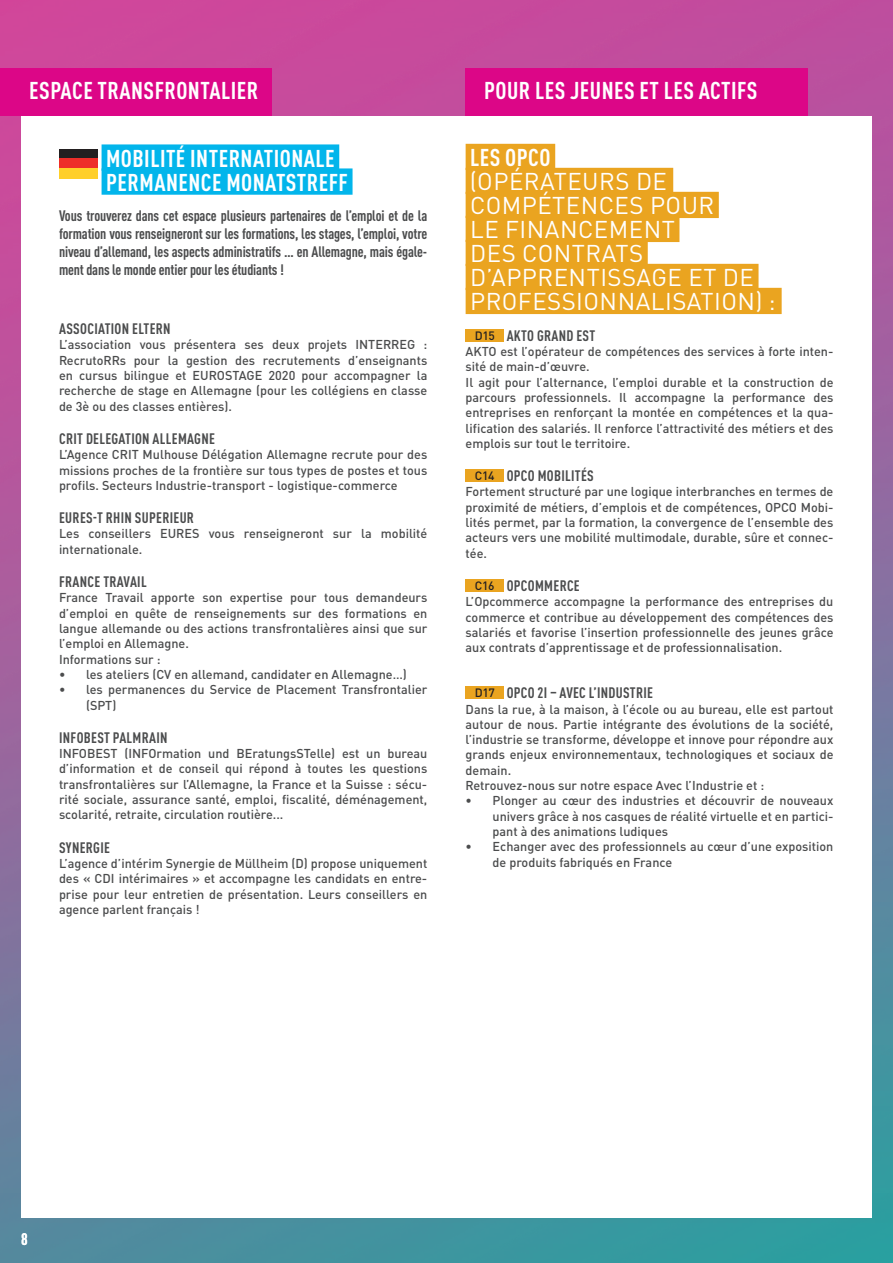
<style>
.page{position:relative;width:893px;height:1263px;background:#fff}
.page>*{position:absolute;margin:0;border:0;box-sizing:border-box;transform-origin:0 0}
.INTER_BLEU{font:24px/24px "DIN Pro";letter-spacing:.02em;color:#fff}
.INTER_BLEU-2{font:700 condensed 24px/24px "DIN Pro";letter-spacing:.02em;color:#fff}
.t1{font:700 condensed 16.5px "DIN Pro";color:#fff}
.Chapo{font:700 condensed 15px/18px "DIN Pro";letter-spacing:-.01em;color:#4b4c4d;text-align:justify}
.INTER_2_DIN_BOLD{font:700 condensed 15px "DIN Pro";letter-spacing:.02em;color:#4b4c4d}
.INTER_2_DIN_BOLD-2{font:500 12.75px/15.3px "DIN Pro";color:#4b4c4d;text-align:justify}
.NUM_STAND{font:500 12px "DIN Pro";letter-spacing:-.03em;color:#231f20}
.s1{font-weight:700;font-stretch:condensed}
</style>
<div class="page">
<img style="left:0;top:0;width:893px;height:1263px">
<div style="left:21px;top:116px;width:851px;height:1101px;background:#fff"></div>
<div style="left:0;top:68px;width:271px;height:47px;background:#dc0687"></div>
<div style="left:466px;top:68px;width:342px;height:47px;background:#dc0687"></div>
<div style="left:102px;top:144px;width:237px;height:27px;background:#02b5eb"></div>
<div style="left:102px;top:168px;width:251px;height:27px;background:#02b5eb"></div>
<div style="left:59px;top:149px;width:38px;height:10px;background:#231f20"></div>
<div style="left:59px;top:159px;width:38px;height:9px;background:#ee2d29"></div>
<div style="left:59px;top:168px;width:38px;height:11px;background:#ffcf29"></div>
<div style="left:466px;top:144px;width:89px;height:26px;background:#eaa420"></div>
<div style="left:466px;top:168px;width:207px;height:26px;background:#eaa420"></div>
<div style="left:466px;top:192px;width:253px;height:26px;background:#eaa420"></div>
<div style="left:466px;top:216px;width:213px;height:26px;background:#eaa420"></div>
<div style="left:466px;top:240px;width:182px;height:26px;background:#eaa420"></div>
<div style="left:466px;top:264px;width:292px;height:26px;background:#eaa420"></div>
<div style="left:466px;top:288px;width:316px;height:26px;background:#eaa420"></div>
<div style="left:466px;top:329px;width:38px;height:13px;background:#eaa420"></div>
<div style="left:466px;top:469px;width:38px;height:13px;background:#eaa420"></div>
<div style="left:466px;top:579px;width:38px;height:13px;background:#eaa420"></div>
<div style="left:466px;top:686px;width:38px;height:13px;background:#eaa420"></div>
<p class="INTER_BLEU-2" style="left:29px;top:76px;width:230px">ESPACE TRANSFRONTALIER</p>
<p class="INTER_BLEU-2" style="left:484px;top:76px;width:275px">POUR LES JEUNES ET LES ACTIFS</p>
<p class="INTER_BLEU-2" style="left:106px;top:144px;width:243px">MOBILITÉ INTERNATIONALE<br>PERMANENCE MONATSTREFF</p>
<p class="Chapo" style="left:59px;top:206px;width:370px">Vous trouverez dans cet espace plusieurs partenaires de l’emploi et de la formation vous renseigneront sur les formations, les stages, l’emploi, votre niveau d’allemand, les aspects administratifs … en Allemagne, mais égale&shy;ment dans le monde entier pour les étudiants !</p>
<p class="INTER_2_DIN_BOLD" style="left:59px;top:317px;width:113px">ASSOCIATION ELTERN</p>
<p class="INTER_2_DIN_BOLD-2" style="left:59px;top:336px;width:370px">L’association vous présentera ses deux projets INTERREG :<br>RecrutoRRs pour la gestion des recrutements d’enseignants en cursus bilingue et EUROSTAGE 2020 pour accompagner la recherche de stage en Allemagne (pour les collégiens en classe de 3è ou des classes entières).</p>
<p class="INTER_2_DIN_BOLD" style="left:59px;top:427px;width:157px">CRIT DELEGATION ALLEMAGNE</p>
<p class="INTER_2_DIN_BOLD-2" style="left:59px;top:446px;width:370px">L’Agence CRIT Mulhouse Délégation Allemagne recrute pour des missions proches de la frontière sur tous types de postes et tous profils. Secteurs Industrie-transport - logistique-commerce</p>
<p class="INTER_2_DIN_BOLD" style="left:59px;top:506px;width:136px">EURES-T RHIN SUPERIEUR</p>
<p class="INTER_2_DIN_BOLD-2" style="left:59px;top:525px;width:370px">Les conseillers EURES vous renseigneront sur la mobilité internationale.</p>
<p class="INTER_2_DIN_BOLD" style="left:59px;top:570px;width:89px">FRANCE TRAVAIL</p>
<p class="INTER_2_DIN_BOLD-2" style="left:59px;top:589px;width:370px">France Travail apporte son expertise pour tous demandeurs d’emploi en quête de renseignements sur des formations en langue allemande ou des actions transfrontalières ainsi que sur l’emploi en Allemagne.</p>
<p class="INTER_2_DIN_BOLD-2" style="left:59px;top:650px;width:103px">Informations sur :</p>
<p class="INTER_2_DIN_BOLD-2" style="left:59px;top:665px;width:349px">• les ateliers (CV en allemand, candidater en Allemagne…)</p>
<p class="INTER_2_DIN_BOLD-2" style="left:86px;top:680px;width:343px;text-indent:-27px">• les permanences du Service de Placement Transfrontalier (SPT)</p>
<p class="INTER_2_DIN_BOLD" style="left:59px;top:726px;width:110px">INFOBEST PALMRAIN</p>
<p class="INTER_2_DIN_BOLD-2" style="left:59px;top:744px;width:370px">INFOBEST (INFOrmation und BEratungsSTelle) est un bureau d’information et de conseil qui répond à toutes les questions transfrontalières sur l’Allemagne, la France et la Suisse : sécu&shy;rité sociale, assurance santé, emploi, fiscalité, déménagement, scolarité, retraite, circulation routière...</p>
<p class="INTER_2_DIN_BOLD" style="left:59px;top:836px;width:52px">SYNERGIE</p>
<p class="INTER_2_DIN_BOLD-2" style="left:59px;top:854px;width:370px">L’agence d’intérim Synergie de Müllheim (D) propose uniquement des « CDI intérimaires » et accompagne les candidats en entre&shy;prise pour leur entretien de présentation. Leurs conseillers en agence parlent français !</p>
<p class="INTER_BLEU" style="left:470px;top:143px;width:307px"><span class="s1">LES OPCO<br></span>(OPÉRATEURS DE<br>COMPÉTENCES POUR<br>LE FINANCEMENT<br>DES CONTRATS<br>D’APPRENTISSAGE ET DE<br>PROFESSIONNALISATION) :</p>
<p class="NUM_STAND" style="left:475px;top:326px;width:22px">D15</p>
<p class="INTER_2_DIN_BOLD" style="left:507px;top:324px;width:90px">AKTO GRAND EST</p>
<p class="INTER_2_DIN_BOLD-2" style="left:466px;top:342px;width:369px">AKTO est l’opérateur de compétences des services à forte inten&shy;sité de main-d’œuvre.</p>
<p class="INTER_2_DIN_BOLD-2" style="left:466px;top:373px;width:369px">Il agit pour l’alternance, l’emploi durable et la construction de parcours professionnels. Il accompagne la performance des entreprises en renforçant la montée en compétences et la qua&shy;lification des salariés. Il renforce l’attractivité des métiers et des emplois sur tout le territoire.</p>
<p class="NUM_STAND" style="left:475px;top:466px;width:21px">C14</p>
<p class="INTER_2_DIN_BOLD" style="left:507px;top:464px;width:89px">OPCO MOBILITÉS</p>
<p class="INTER_2_DIN_BOLD-2" style="left:466px;top:483px;width:369px">Fortement structuré par une logique interbranches en termes de proximité de métiers, d’emplois et de compétences, OPCO Mobi&shy;lités permet, par la formation, la convergence de l’ensemble des acteurs vers une mobilité multimodale, durable, sûre et connec&shy;tée.</p>
<p class="NUM_STAND" style="left:475px;top:576px;width:21px">C16</p>
<p class="INTER_2_DIN_BOLD" style="left:507px;top:574px;width:75px">OPCOMMERCE</p>
<p class="INTER_2_DIN_BOLD-2" style="left:466px;top:593px;width:369px">L’Opcommerce accompagne la performance des entreprises du commerce et contribue au développement des compétences des salariés et favorise l’insertion professionnelle des jeunes grâce aux contrats d’apprentissage et de professionnalisation.</p>
<p class="NUM_STAND" style="left:475px;top:683px;width:22px">D17</p>
<p class="INTER_2_DIN_BOLD" style="left:507px;top:681px;width:148px">OPCO 2I – AVEC L’INDUSTRIE</p>
<p class="INTER_2_DIN_BOLD-2" style="left:466px;top:700px;width:369px">Dans la rue, à la maison, à l’école ou au bureau, elle est partout autour de nous. Partie intégrante des évolutions de la société, l’industrie se transforme, développe et innove pour répondre aux grands enjeux environnementaux, technologiques et sociaux de demain.</p>
<p class="INTER_2_DIN_BOLD-2" style="left:466px;top:776px;width:300px">Retrouvez-nous sur notre espace Avec l’Industrie et :</p>
<p class="INTER_2_DIN_BOLD-2" style="left:493px;top:792px;width:342px;text-indent:-27px">• Plonger au cœur des industries et découvrir de nouveaux univers grâce à nos casques de réalité virtuelle et en partici&shy;pant à des animations ludiques</p>
<p class="INTER_2_DIN_BOLD-2" style="left:493px;top:837px;width:342px;text-indent:-27px">• Echanger avec des professionnels au cœur d’une exposition de produits fabriqués en France</p>
<p class="t1" style="left:21px;top:1226px;width:8px">8</p>
</div>
